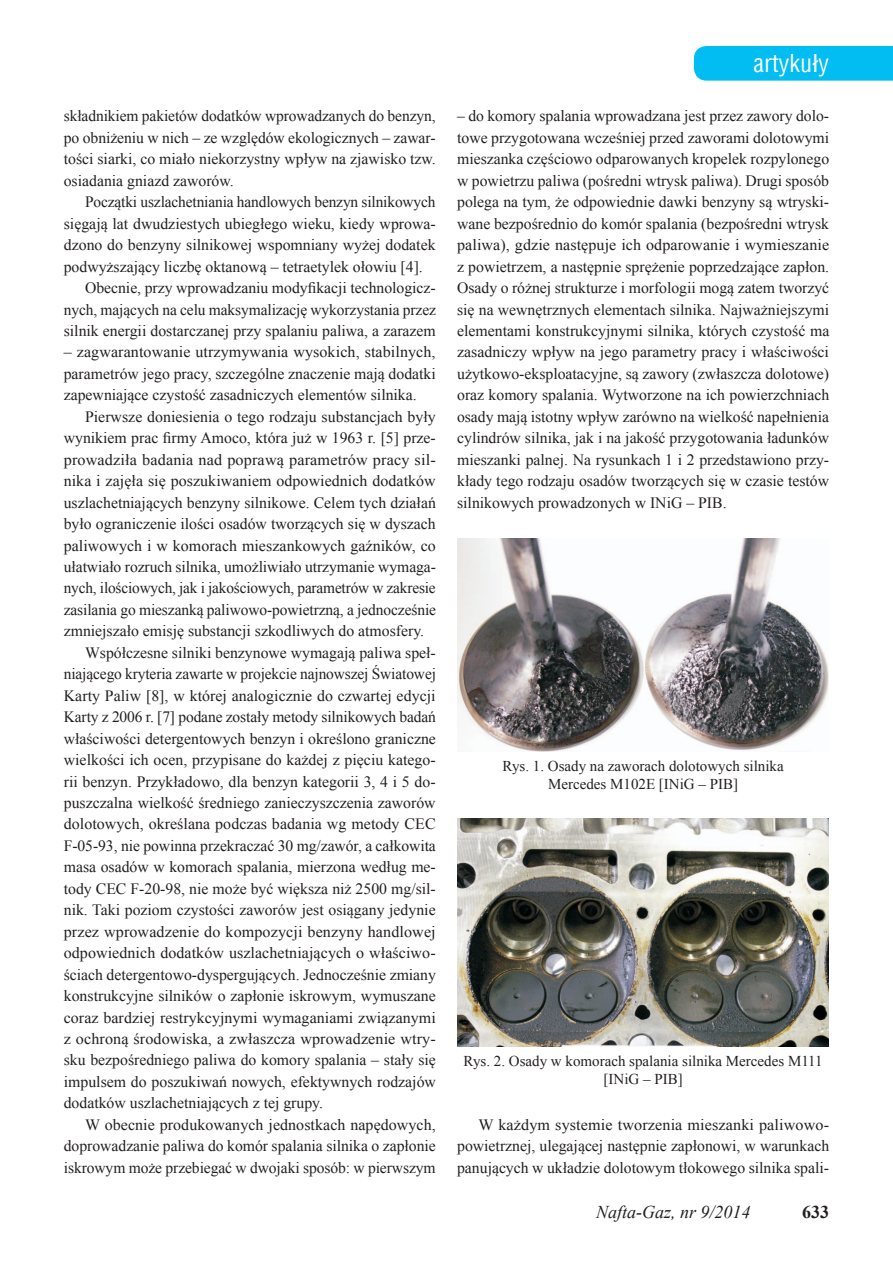
<style>
.page{position:relative;width:893px;height:1263px;background:#fff}
.page>*{position:absolute;margin:0;border:0;box-sizing:border-box;transform-origin:0 0}
.t1{font:24px "Switzerland Condensed";color:#fff}
.t2{font:italic 18px "Times New Roman";color:#231f20}
.t3{font:700 18px "Times New Roman";color:#231f20}
.t4{font:15.75px/21.5px "Times New Roman";color:#231f20;text-align:justify}
.t5{font:15px/18px "Times New Roman";color:#231f20;text-align:center}
</style>
<div class="page">
<div style="left:694px;top:46px;width:199px;height:35px;background:#01bdf2"></div>
<img style="left:457px;top:818px;width:371px;height:229px">
<img style="left:457px;top:539px;width:371px;height:213px">
<p class="t4" style="left:64px;top:105px;width:374px">składnikiem pakietów dodatków wprowadzanych do benzyn, po obniżeniu w nich – ze względów ekologicznych – zawar&shy;tości siarki, co miało niekorzystny wpływ na zjawisko tzw. osiadania gniazd zaworów.</p>
<p class="t4" style="left:85px;top:191px;width:352px">Początki uszlachetniania handlowych benzyn silnikowych</p>
<p class="t4" style="left:64px;top:212px;width:374px">sięgają lat dwudziestych ubiegłego wieku, kiedy wprowa-</p>
<p class="t4" style="left:64px;top:234px;width:373px">dzono do benzyny silnikowej wspomniany wyżej dodatek</p>
<p class="t4" style="left:64px;top:255px;width:361px">podwyższający liczbę oktanową – tetraetylek ołowiu [4].</p>
<p class="t4" style="left:85px;top:277px;width:352px">Obecnie, przy wprowadzaniu modyfikacji technologicz-</p>
<p class="t4" style="left:64px;top:298px;width:374px">nych, mających na celu maksymalizację wykorzystania przez</p>
<p class="t4" style="left:64px;top:320px;width:374px">silnik energii dostarczanej przy spalaniu paliwa, a zarazem</p>
<p class="t4" style="left:64px;top:341px;width:374px">– zagwarantowanie utrzymywania wysokich, stabilnych, parametrów jego pracy, szczególne znaczenie mają dodatki zapewniające czystość zasadniczych elementów silnika.</p>
<p class="t4" style="left:85px;top:406px;width:352px">Pierwsze doniesienia o tego rodzaju substancjach były</p>
<p class="t4" style="left:64px;top:427px;width:374px">wynikiem prac firmy Amoco, która już w 1963 r. [5] prze-</p>
<p class="t4" style="left:64px;top:448px;width:374px">prowadziła badania nad poprawą parametrów pracy sil-</p>
<p class="t4" style="left:64px;top:470px;width:374px">nika i zajęła się poszukiwaniem odpowiednich dodatków</p>
<p class="t4" style="left:64px;top:491px;width:374px">uszlachetniających benzyny silnikowe. Celem tych działań</p>
<p class="t4" style="left:64px;top:513px;width:374px">było ograniczenie ilości osadów tworzących się w dyszach</p>
<p class="t4" style="left:64px;top:534px;width:374px">paliwowych i w komorach mieszankowych gaźników, co</p>
<p class="t4" style="left:64px;top:556px;width:374px">ułatwiało rozruch silnika, umożliwiało utrzymanie wymaga-</p>
<p class="t4" style="left:64px;top:577px;width:373px">nych, ilościowych, jak i jakościowych, parametrów w zakresie</p>
<p class="t4" style="left:64px;top:599px;width:374px">zasilania go mieszanką paliwowo-powietrzną, a jednocześnie</p>
<p class="t4" style="left:64px;top:620px;width:362px">zmniejszało emisję substancji szkodliwych do atmosfery.</p>
<p class="t4" style="left:85px;top:641px;width:352px">Współczesne silniki benzynowe wymagają paliwa speł-</p>
<p class="t4" style="left:64px;top:663px;width:374px">niającego kryteria zawarte w projekcie najnowszej Światowej</p>
<p class="t4" style="left:64px;top:684px;width:373px">Karty Paliw [8], w której analogicznie do czwartej edycji</p>
<p class="t4" style="left:64px;top:706px;width:374px">Karty z 2006 r. [7] podane zostały metody silnikowych badań</p>
<p class="t4" style="left:64px;top:727px;width:374px">właściwości detergentowych benzyn i określono graniczne</p>
<p class="t4" style="left:64px;top:749px;width:374px">wielkości ich ocen, przypisane do każdej z pięciu katego-</p>
<p class="t4" style="left:64px;top:770px;width:373px">rii benzyn. Przykładowo, dla benzyn kategorii 3, 4 i 5 do-</p>
<p class="t4" style="left:64px;top:792px;width:373px">puszczalna wielkość średniego zanieczyszczenia zaworów</p>
<p class="t4" style="left:64px;top:813px;width:373px">dolotowych, określana podczas badania wg metody CEC</p>
<p class="t4" style="left:64px;top:835px;width:374px">F-05-93, nie powinna przekraczać 30 mg/zawór, a całkowita</p>
<p class="t4" style="left:64px;top:856px;width:374px">masa osadów w komorach spalania, mierzona według me-</p>
<p class="t4" style="left:64px;top:877px;width:374px">tody CEC F-20-98, nie może być większa niż 2500 mg/sil-</p>
<p class="t4" style="left:64px;top:899px;width:373px">nik. Taki poziom czystości zaworów jest osiągany jedynie</p>
<p class="t4" style="left:64px;top:920px;width:373px">przez wprowadzenie do kompozycji benzyny handlowej</p>
<p class="t4" style="left:64px;top:942px;width:374px">odpowiednich dodatków uszlachetniających o właściwo-</p>
<p class="t4" style="left:64px;top:963px;width:374px">ściach detergentowo-dyspergujących. Jednocześnie zmiany</p>
<p class="t4" style="left:64px;top:985px;width:373px">konstrukcyjne silników o zapłonie iskrowym, wymuszane</p>
<p class="t4" style="left:64px;top:1006px;width:374px">coraz bardziej restrykcyjnymi wymaganiami związanymi</p>
<p class="t4" style="left:64px;top:1028px;width:374px">z ochroną środowiska, a zwłaszcza wprowadzenie wtry-</p>
<p class="t4" style="left:64px;top:1049px;width:374px">sku bezpośredniego paliwa do komory spalania – stały się</p>
<p class="t4" style="left:64px;top:1070px;width:374px">impulsem do poszukiwań nowych, efektywnych rodzajów</p>
<p class="t4" style="left:64px;top:1092px;width:261px">dodatków uszlachetniających z tej grupy.</p>
<p class="t4" style="left:85px;top:1113px;width:352px">W obecnie produkowanych jednostkach napędowych,</p>
<p class="t4" style="left:64px;top:1135px;width:374px">doprowadzanie paliwa do komór spalania silnika o zapłonie</p>
<p class="t4" style="left:64px;top:1156px;width:373px">iskrowym może przebiegać w dwojaki sposób: w pierwszym</p>
<h1 class="t1" style="left:754px;top:48px;width:77px">artykuły</h1>
<p class="t4" style="left:457px;top:105px;width:374px">– do komory spalania wprowadzana jest przez zawory dolo&shy;towe przygotowana wcześniej przed zaworami dolotowymi mieszanka częściowo odparowanych kropelek rozpylonego w powietrzu paliwa (pośredni wtrysk paliwa). Drugi sposób polega na tym, że odpowiednie dawki benzyny są wtryski&shy;wane bezpośrednio do komór spalania (bezpośredni wtrysk paliwa), gdzie następuje ich odparowanie i wymieszanie z powietrzem, a następnie sprężenie poprzedzające zapłon.<br>Osady o różnej strukturze i morfologii mogą zatem tworzyć się na wewnętrznych elementach silnika. Najważniejszymi elementami konstrukcyjnymi silnika, których czystość ma zasadniczy wpływ na jego parametry pracy i właściwości użytkowo-eksploatacyjne, są zawory (zwłaszcza dolotowe) oraz komory spalania. Wytworzone na ich powierzchniach osady mają istotny wpływ zarówno na wielkość napełnienia cylindrów silnika, jak i na jakość przygotowania ładunków mieszanki palnej. Na rysunkach 1 i 2 przedstawiono przy&shy;kłady tego rodzaju osadów tworzących się w czasie testów silnikowych prowadzonych w INiG – PIB.</p>
<p class="t5" style="left:503px;top:757px;width:283px">Rys. 1. Osady na zaworach dolotowych silnika<br>Mercedes M102E [INiG – PIB]</p>
<p class="t5" style="left:464px;top:1052px;width:361px">Rys. 2. Osady w komorach spalania silnika Mercedes M111 [INiG – PIB]</p>
<p class="t4" style="left:457px;top:1113px;width:374px;text-indent:21px">W każdym systemie tworzenia mieszanki paliwowo&shy;powietrznej, ulegającej następnie zapłonowi, w warunkach panujących w układzie dolotowym tłokowego silnika spali-</p>
<p class="t2" style="left:596px;top:1200px;width:156px">Nafta-Gaz, nr 9/2014</p>
<p class="t3" style="left:802px;top:1199px;width:28px">633</p>
</div>
